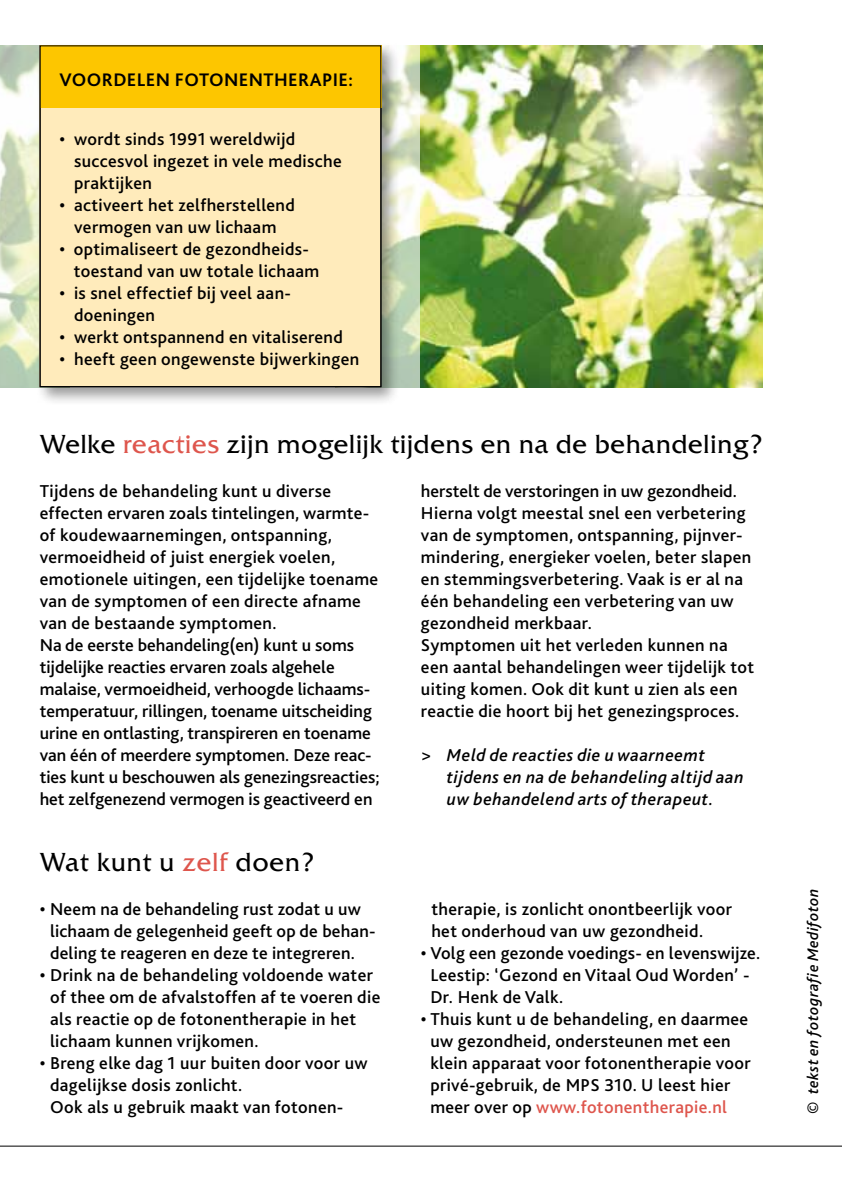
<style>
.page{position:relative;width:842px;height:1191px;background:#fff}
.page>*{position:absolute;margin:0;border:0;box-sizing:border-box;transform-origin:0 0}
.t1{font:26px "Friz Qua";letter-spacing:.01em;color:#000}
.t2{font:700 19px "Bliss 2";letter-spacing:.02em;color:#000}
.t3{font:500 18px/22px "Bliss 2";letter-spacing:.02em;color:#000}
.t4{font:500 18px/22px "Bliss 2";color:#000}
.t5{font:italic 500 18px/22px "Bliss 2";letter-spacing:.03em;color:#000}
.t6{font:italic 500 16px "Bliss 2";letter-spacing:.03em;color:#000}
.s1{color:#de564d}
.s2{font-style:normal}
</style>
<div class="page">
<img style="left:399px;top:45px;width:22px;height:342px">
<img style="left:0;top:45px;width:35px;height:342px">
<img style="left:421px;top:45px;width:342px;height:342px">
<hr style="left:0;top:1145px;width:842px;height:1px;background:#000">
<div style="left:35px;top:41px;width:364px;height:364px;background:#000;opacity:.4"></div>
<svg style="left:39px;top:45px;width:343px;height:342px"></svg>
<p class="t2" style="left:60px;top:68px;width:295px">VOORDELEN FOTONENTHERAPIE:</p>
<p class="t3" style="left:74px;top:127px;width:269px;text-indent:-14px">• wordt sinds 1991 wereldwijd succesvol ingezet in vele medische praktijken</p>
<p class="t3" style="left:60px;top:193px;width:237px;text-align:center">• activeert het zelfherstellend vermogen van uw lichaam</p>
<p class="t3" style="left:74px;top:237px;width:247px;text-indent:-14px">• optimaliseert de gezondheids&shy;toestand van uw totale lichaam</p>
<p class="t3" style="left:74px;top:281px;width:218px;text-indent:-15px">• is snel effectief bij veel aan&shy;doeningen</p>
<p class="t3" style="left:60px;top:325px;width:285px">• werkt ontspannend en vitaliserend</p>
<p class="t3" style="left:60px;top:347px;width:301px">• heeft geen ongewenste bijwerkingen</p>
<h1 class="t1" style="left:40px;top:428px;width:725px">Welke <span class="s1">reacties</span> zijn mogelijk tijdens en na de behandeling?</h1>
<p class="t4" style="left:40px;top:479px;width:341px">Tijdens de behandeling kunt u diverse effecten ervaren zoals tintelingen, warmte&shy;of koudewaarnemingen, ontspanning, vermoeidheid of juist energiek voelen, emotionele uitingen, een tijdelijke toename van de symptomen of een directe afname van de bestaande symptomen.<br>Na de eerste behandeling(en) kunt u soms tijdelijke reacties ervaren zoals algehele malaise, vermoeidheid, verhoogde lichaams&shy;temperatuur, rillingen, toename uitscheiding urine en ontlasting, transpireren en toename van één of meerdere symptomen. Deze reac&shy;ties kunt u beschouwen als genezingsreacties; het zelfgenezend vermogen is geactiveerd en</p>
<p class="t3" style="left:421px;top:479px;width:335px">herstelt de verstoringen in uw gezondheid.<br>Hierna volgt meestal snel een verbetering van de symptomen, ontspanning, pijnver&shy;mindering, energieker voelen, beter slapen en stemmingsverbetering. Vaak is er al na één behandeling een verbetering van uw gezondheid merkbaar.<br>Symptomen uit het verleden kunnen na een aantal behandelingen weer tijdelijk tot uiting komen. Ook dit kunt u zien als een reactie die hoort bij het genezingsproces.</p>
<p class="t5" style="left:447px;top:743px;width:298px;text-indent:-26px">&gt; Meld de reacties die u waarneemt tijdens en na de behandeling altijd aan uw behandelend arts of therapeut.</p>
<h1 class="t1" style="left:40px;top:846px;width:277px">Wat kunt u <span class="s1">zelf</span> doen?</h1>
<p class="t3" style="left:50px;top:897px;width:327px;text-indent:-10px">• Neem na de behandeling rust zodat u uw lichaam de gelegenheid geeft op de behan&shy;deling te reageren en deze te integreren.</p>
<p class="t3" style="left:50px;top:963px;width:332px;text-indent:-10px">• Drink na de behandeling voldoende water of thee om de afvalstoffen af te voeren die als reactie op de fotonentherapie in het lichaam kunnen vrijkomen.</p>
<p class="t3" style="left:50px;top:1051px;width:319px;text-indent:-10px">• Breng elke dag 1 uur buiten door voor uw dagelijkse dosis zonlicht.<br>Ook als u gebruik maakt van fotonen-</p>
<p class="t3" style="left:431px;top:897px;width:302px">therapie, is zonlicht onontbeerlijk voor het onderhoud van uw gezondheid.</p>
<p class="t3" style="left:430px;top:941px;width:331px;text-indent:-9px">• Volg een gezonde voedings- en levenswijze.<br>Leestip: ‘Gezond en Vitaal Oud Worden’ -<br>Dr. Henk de Valk.</p>
<p class="t3" style="left:430px;top:1007px;width:322px;text-indent:-9px">• Thuis kunt u de behandeling, en daarmee uw gezondheid, ondersteunen met een klein apparaat voor fotonentherapie voor privé-gebruik, de MPS 310. U leest hier meer over op <span class="s1">www.fotonentherapie.nl</span></p>
<p class="t6" style="left:803px;top:1114px;width:227px;rotate:-90deg"><span class="s2">©</span> tekst en fotografie Medifoton</p>
</div>
